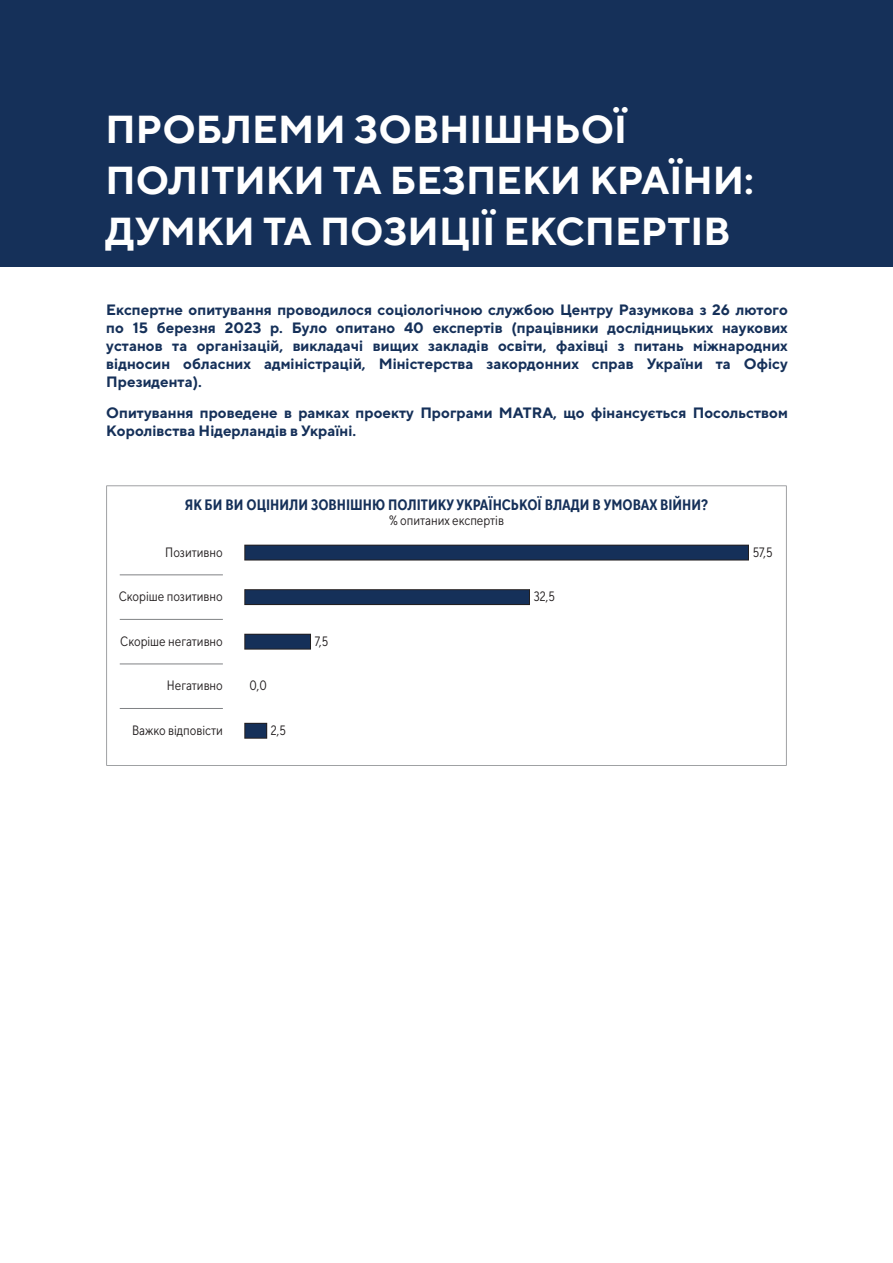
<style>
.page{position:relative;width:893px;height:1263px;background:#fff}
.page>*{position:absolute;margin:0;border:0;box-sizing:border-box;transform-origin:0 0}
.t1{font:700 39px/51px "TT Norms";color:#fff}
.t2{font:700 15px/18px "TT Norms";color:#153059;text-align:justify}
.t3{font:700 15px "TT Norms Std Cond";color:#153059}
.t4{font:13.5px "TT Norms Std Cond";color:#231f20}
</style>
<div class="page">
<div style="left:0;top:0;width:893px;height:267px;background:#153059"></div>
<svg style="left:106px;top:485px;width:681px;height:281px"></svg>
<hr style="left:120px;top:530px;width:103px;height:1px;background:#fff">
<hr style="left:120px;top:753px;width:103px;height:1px;background:#fff">
<hr style="left:120px;top:708px;width:103px;height:1px;background:#808285">
<hr style="left:120px;top:664px;width:103px;height:1px;background:#808285">
<hr style="left:120px;top:619px;width:103px;height:1px;background:#808285">
<hr style="left:120px;top:575px;width:103px;height:1px;background:#808285">
<div style="left:245px;top:723px;width:22px;height:15px;background:#153059"></div>
<div style="left:245px;top:723px;width:22px;height:15px;border:1px solid #231f20"></div>
<div style="left:245px;top:545px;width:503px;height:15px;background:#153059"></div>
<div style="left:245px;top:545px;width:504px;height:15px;border:1px solid #231f20"></div>
<div style="left:245px;top:590px;width:284px;height:14px;background:#153059"></div>
<div style="left:245px;top:589px;width:285px;height:16px;border:1px solid #231f20"></div>
<div style="left:245px;top:634px;width:65px;height:15px;background:#153059"></div>
<div style="left:245px;top:634px;width:66px;height:15px;border:1px solid #231f20"></div>
<h1 class="t1" style="left:106px;top:103px;width:650px">ПРОБЛЕМИ ЗОВНІШНЬОЇ<br>ПОЛІТИКИ ТА БЕЗПЕКИ КРАЇНИ:<br>ДУМКИ ТА ПОЗИЦІЇ ЕКСПЕРТІВ</h1>
<p class="t2" style="left:106px;top:300px;width:683px">Експертне опитування проводилося соціологічною службою Центру Разумкова з 26 лютого по 15 березня 2023 р. Було опитано 40 експертів (працівники дослідницьких наукових установ та організацій, викладачі вищих закладів освіти, фахівці з питань міжнародних відносин обласних адміністрацій, Міністерства закордонних справ України та Офісу Президента).</p>
<p class="t2" style="left:106px;top:403px;width:683px">Опитування проведене в рамках проекту Програми MATRA, що фінансується Посольством<br>Королівства Нідерландів в Україні.</p>
<p class="t3" style="left:185px;top:495px;width:525px">ЯК БИ ВИ ОЦІНИЛИ ЗОВНІШНЮ ПОЛІТИКУ УКРАЇНСЬКОЇ ВЛАДИ В УМОВАХ ВІЙНИ?</p>
<p class="t4" style="left:389px;top:512px;width:116px">% опитаних експертів</p>
<p class="t4" style="left:165px;top:544px;width:59px">Позитивно</p>
<p class="t4" style="left:119px;top:589px;width:105px">Скоріше позитивно</p>
<p class="t4" style="left:120px;top:633px;width:104px">Скоріше негативно</p>
<p class="t4" style="left:167px;top:678px;width:57px">Негативно</p>
<p class="t4" style="left:132px;top:722px;width:92px">Важко відповісти</p>
<p class="t4" style="left:249px;top:678px;width:19px">0,0</p>
<p class="t4" style="left:271px;top:722px;width:17px">2,5</p>
<p class="t4" style="left:315px;top:633px;width:15px">7,5</p>
<p class="t4" style="left:534px;top:589px;width:23px">32,5</p>
<p class="t4" style="left:753px;top:544px;width:22px">57,5</p>
</div>
